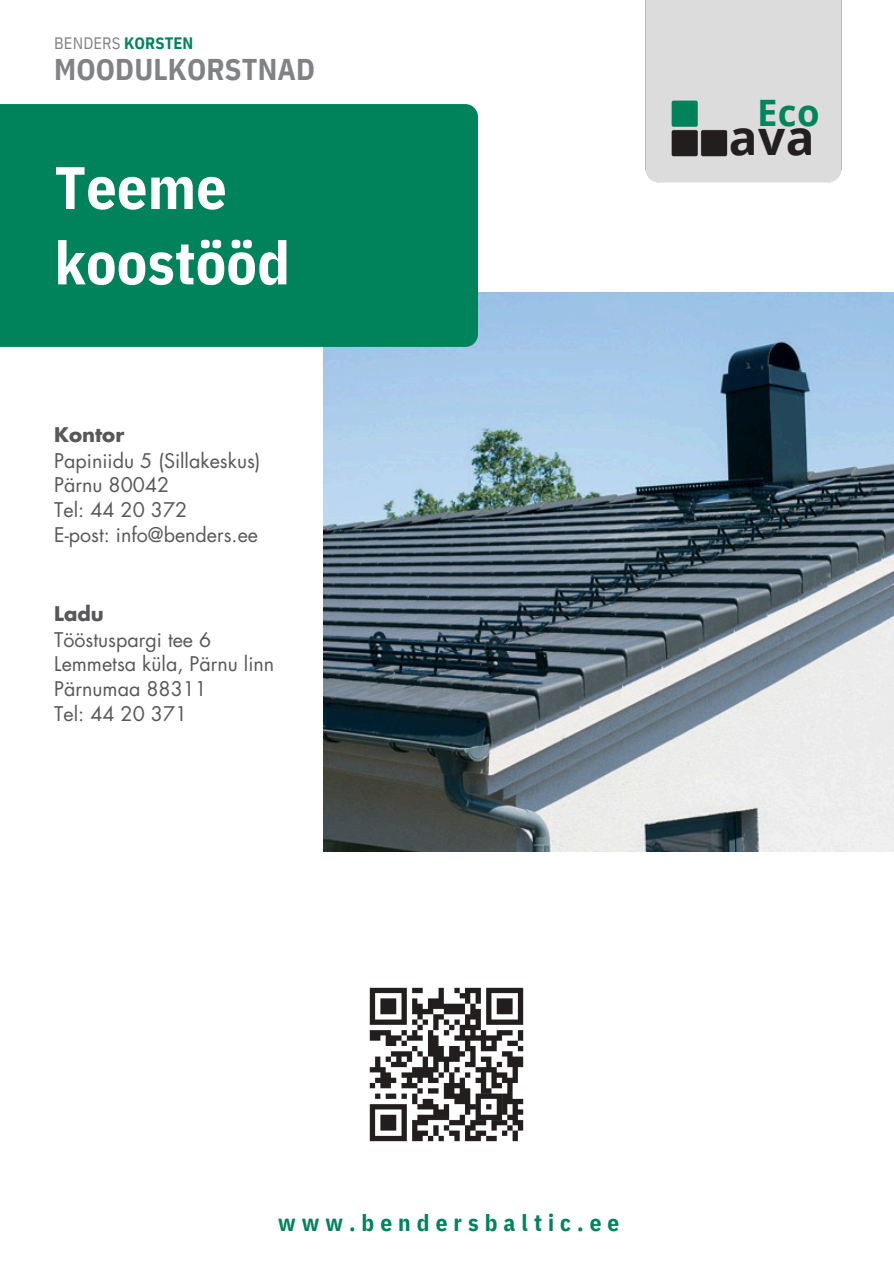
<style>
.page{position:relative;width:894px;height:1264px;background:#fff}
.page>*{position:absolute;margin:0;border:0;box-sizing:border-box;transform-origin:0 0}
.t1{font:700 59.85px/75.3px "IBM Plex Sans Cond";letter-spacing:.005em;color:#fff}
.t2{font:700 47.7px "Open Sans";color:#231f20}
.t3{font:700 36.45px "Open Sans";color:#00845c}
.t4{font:700 30px "IBM Plex Sans Cond";letter-spacing:.005em;color:#808285}
.t5{font:700 23.25px "IBM Plex Sans Cond";letter-spacing:.26em;color:#00845c}
.t6{font:19.65px/24.8px "Futura Std";color:#58585a}
.t7{font:700 19.65px "Futura Std";color:#58585a}
.t8{font:16.5px "IBM Plex Sans Cond";letter-spacing:.005em;color:#808285}
.s1{font-weight:700;color:#00845c}
</style>
<div class="page">
<img style="left:324px;top:293px;width:569px;height:558px">
<div style="left:0;top:104px;width:477px;height:242px;background:#00825a"></div>
<img style="left:369px;top:987px;width:155px;height:155px">
<img style="left:645px;top:0;width:197px;height:183px">
<p class="t8" style="left:54px;top:32px;width:141px">BENDERS <span class="s1">KORSTEN</span></p>
<p class="t4" style="left:54px;top:49px;width:262px">MOODULKORSTNAD</p>
<p class="t1" style="left:54px;top:149px;width:237px">Teeme koostööd</p>
<h2 class="t7" style="left:54px;top:425px;width:71px">Kontor</h2>
<h4 class="t6" style="left:54px;top:449px;width:208px">Papiniidu 5 (Sillakeskus)<br>Pärnu 80042<br>Tel: 44 20 372<br>E-post: info@benders.ee</h4>
<p class="t7" style="left:54px;top:604px;width:51px">Ladu</p>
<h3 class="t6" style="left:54px;top:627px;width:221px">Tööstuspargi tee 6<br>Lemmetsa küla, Pärnu linn<br>Pärnumaa 88311<br>Tel: 44 20 371</h3>
<p class="t3" style="left:757px;top:87px;width:64px">Eco</p>
<h1 class="t2" style="left:728px;top:104px;width:87px">ava</h1>
<p class="t5" style="left:278px;top:1206px;width:342px">www.bendersbaltic.ee</p>
</div>
